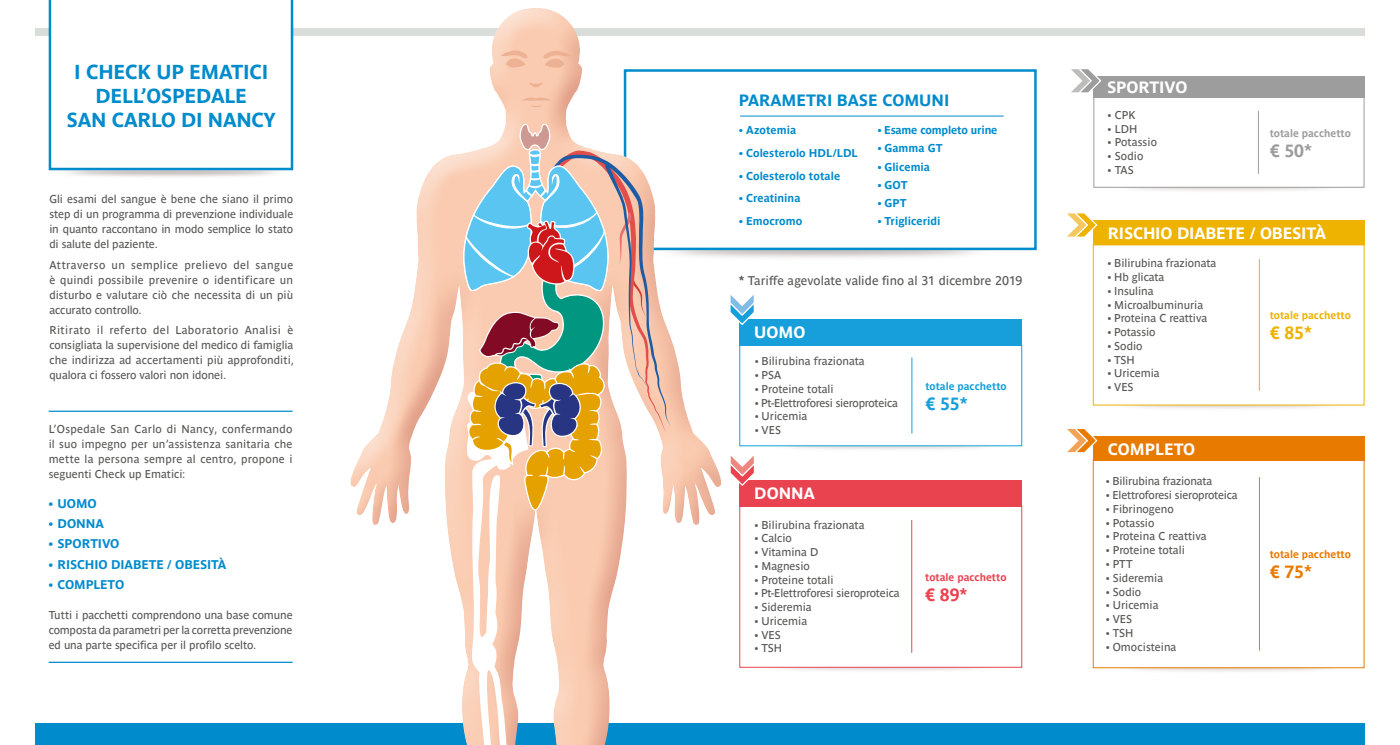
<style>
.page{position:relative;width:1400px;height:745px;background:#fff}
.page>*{position:absolute;margin:0;border:0;box-sizing:border-box;transform-origin:0 0}
.t1{font:700 20px/24px "Parisine Ptf";letter-spacing:-.01em;color:#008bcc;text-align:center}
.t2{font:700 17.5px "Parisine Ptf";color:#179fdb}
.t3{font:700 17.5px "Parisine Ptf";color:#9d9d9d}
.t4{font:700 17.5px "Parisine Ptf";color:#e94350}
.t5{font:700 17.5px "Parisine Ptf";color:#e87a00}
.t6{font:700 17.5px "Parisine Ptf";color:#eeb200}
.t7{font:700 16.25px "Parisine Ptf";letter-spacing:-.005em;color:#fff}
.t8{font:700 16.25px "Parisine Ptf";color:#008bcc}
.t9{font:700 12.5px "Parisine Ptf";letter-spacing:-.005em;color:#008bcc}
.t10{font:12.5px "Parisine Ptf";color:#575756}
.t11{font:11.25px/15px "Parisine Ptf";letter-spacing:-.005em;color:#575756;text-align:justify}
.t12{font:700 11.25px "Parisine Ptf";color:#008bcc}
.t13{font:700 10.62px "Parisine Ptf";color:#179fdb}
.t14{font:700 10.62px "Parisine Ptf";color:#9d9d9d}
.t15{font:700 10.62px "Parisine Ptf";color:#e94350}
.t16{font:700 10.62px "Parisine Ptf";color:#e87a00}
.t17{font:700 10.62px "Parisine Ptf";color:#eeb200}
.s1{font-weight:700}
</style>
<div class="page">
<div style="left:35px;top:28px;width:1329px;height:7px;background:#d9deda"></div>
<div style="left:35px;top:723px;width:1329px;height:21px;background:#008bcc"></div>
<img style="left:747px;top:667px;width:268px;height:4px">
<img style="left:1094px;top:667px;width:268px;height:4px">
<img style="left:1094px;top:405px;width:268px;height:4px">
<svg style="left:49px;top:0;width:244px;height:170px"></svg>
<hr style="left:49px;top:661px;width:243px;height:1px;background:#008bcc">
<hr style="left:49px;top:410px;width:243px;height:1px;background:#008bcc">
<div style="left:624px;top:69px;width:412px;height:181px;background:#fff;border:2px solid #008bcc"></div>
<hr style="left:740px;top:116px;width:263px;height:1px;background:#008bcc">
<div style="left:1093px;top:97px;width:271px;height:91px;background:#fff;border:1px solid #9d9d9d"></div>
<div style="left:1092px;top:459px;width:272px;height:208px;background:#fff;border:1px solid #e87a00"></div>
<div style="left:1093px;top:76px;width:271px;height:21px;background:#9d9d9d"></div>
<div style="left:1092px;top:220px;width:272px;height:25px;background:#eeb200"></div>
<div style="left:1092px;top:436px;width:272px;height:24px;background:#e87a00"></div>
<div style="left:739px;top:344px;width:283px;height:102px;background:#fff;border:1px solid #179fdb"></div>
<div style="left:739px;top:319px;width:283px;height:26px;background:#179fdb"></div>
<hr style="left:911px;top:357px;width:1px;height:76px;background:#179fdb">
<div style="left:739px;top:505px;width:283px;height:162px;background:#fff;border:1px solid #e94350"></div>
<div style="left:739px;top:480px;width:283px;height:26px;background:#e94350"></div>
<hr style="left:911px;top:520px;width:1px;height:132px;background:#e94350">
<hr style="left:1258px;top:111px;width:1px;height:62px;background:#9d9d9d">
<hr style="left:1259px;top:259px;width:1px;height:131px;background:#eeb200">
<hr style="left:1259px;top:477px;width:1px;height:173px;background:#e87a00">
<div style="left:349px;top:16px;width:372px;height:728px;background:#cc8d89;opacity:.45"></div>
<svg style="left:462px;top:120px;width:208px;height:624px"></svg>
<svg style="left:528px;top:82px;width:15px;height:6px"></svg>
<svg style="left:521px;top:97px;width:30px;height:10px"></svg>
<svg style="left:501px;top:50px;width:27px;height:18px"></svg>
<svg style="left:543px;top:50px;width:27px;height:18px"></svg>
<svg style="left:730px;top:295px;width:24px;height:30px"></svg>
<svg style="left:1067px;top:213px;width:31px;height:26px"></svg>
<svg style="left:1067px;top:429px;width:31px;height:25px"></svg>
<svg style="left:1071px;top:69px;width:30px;height:24px"></svg>
<svg style="left:730px;top:455px;width:24px;height:31px"></svg>
<h1 class="t1" style="left:67px;top:58px;width:211px">I CHECK UP EMATICI<br>DELL’OSPEDALE<br>SAN CARLO DI NANCY</h1>
<p class="t11" style="left:49px;top:191px;width:245px">Gli esami del sangue è bene che siano il primo step di un programma di prevenzione individuale in quanto raccontano in modo semplice lo stato di salute del paziente.</p>
<p class="t11" style="left:49px;top:256px;width:245px">Attraverso un semplice prelievo del sangue è quindi possibile prevenire o identificare un disturbo e valutare ciò che necessita di un più accurato controllo.</p>
<p class="t11" style="left:49px;top:321px;width:246px">Ritirato il referto del Laboratorio Analisi è consigliata la supervisione del medico di famiglia che indirizza ad accertamenti più approfonditi, qualora ci fossero valori non idonei.</p>
<p class="t11" style="left:49px;top:420px;width:245px">L’Ospedale San Carlo di Nancy, confermando il suo impegno per un’assistenza sanitaria che mette la persona sempre al centro, propone i seguenti Check up Ematici:</p>
<p class="t9" style="left:49px;top:493px;width:50px">• UOMO</p>
<p class="t9" style="left:49px;top:514px;width:57px">• DONNA</p>
<p class="t9" style="left:49px;top:534px;width:72px">• SPORTIVO</p>
<p class="t9" style="left:49px;top:554px;width:179px">• RISCHIO DIABETE / OBESITÀ</p>
<p class="t9" style="left:49px;top:575px;width:77px">• COMPLETO</p>
<p class="t11" style="left:49px;top:606px;width:245px">Tutti i pacchetti comprendono una base comune composta da parametri per la corretta prevenzione ed una parte specifica per il profilo scelto.</p>
<h3 class="t8" style="left:739px;top:88px;width:212px">PARAMETRI BASE COMUNI</h3>
<p class="t12" style="left:739px;top:122px;width:58px">• Azotemia</p>
<p class="t12" style="left:739px;top:144px;width:120px">• Colesterolo HDL/LDL</p>
<p class="t12" style="left:739px;top:167px;width:102px">• Colesterolo totale</p>
<p class="t12" style="left:739px;top:190px;width:63px">• Creatinina</p>
<p class="t12" style="left:739px;top:213px;width:65px">• Emocromo</p>
<p class="t12" style="left:877px;top:122px;width:121px">• Esame completo urine</p>
<p class="t12" style="left:877px;top:140px;width:66px">• Gamma GT</p>
<p class="t12" style="left:877px;top:158px;width:54px">• Glicemia</p>
<p class="t12" style="left:877px;top:176px;width:32px">• GOT</p>
<p class="t12" style="left:877px;top:194px;width:31px">• GPT</p>
<p class="t12" style="left:877px;top:213px;width:64px">• Trigliceridi</p>
<p class="t10" style="left:739px;top:270px;width:285px"><span class="s1">*</span> Tariffe agevolate valide fino al 31 dicembre 2019</p>
<h3 class="t7" style="left:754px;top:320px;width:53px">UOMO</h3>
<p class="t11" style="left:755px;top:352px;width:111px">• Bilirubina frazionata</p>
<p class="t11" style="left:755px;top:366px;width:28px">• PSA</p>
<p class="t11" style="left:755px;top:380px;width:80px">• Proteine totali</p>
<p class="t11" style="left:755px;top:394px;width:144px">• Pt-Elettroforesi sieroproteica</p>
<p class="t11" style="left:755px;top:407px;width:54px">• Uricemia</p>
<p class="t11" style="left:755px;top:421px;width:27px">• VES</p>
<h3 class="t7" style="left:754px;top:480px;width:62px">DONNA</h3>
<p class="t11" style="left:755px;top:515px;width:111px">• Bilirubina frazionata</p>
<p class="t11" style="left:755px;top:529px;width:38px">• Calcio</p>
<p class="t11" style="left:755px;top:543px;width:65px">• Vitamina D</p>
<p class="t11" style="left:755px;top:557px;width:56px">• Magnesio</p>
<p class="t11" style="left:755px;top:570px;width:80px">• Proteine totali</p>
<p class="t11" style="left:755px;top:584px;width:146px">• Pt-Elettroforesi sieroproteica</p>
<p class="t11" style="left:755px;top:598px;width:58px">• Sideremia</p>
<p class="t11" style="left:755px;top:612px;width:54px">• Uricemia</p>
<p class="t11" style="left:755px;top:625px;width:27px">• VES</p>
<p class="t11" style="left:755px;top:639px;width:29px">• TSH</p>
<p class="t13" style="left:925px;top:378px;width:83px">totale pacchetto</p>
<h2 class="t2" style="left:925px;top:390px;width:44px">€ 55*</h2>
<p class="t15" style="left:925px;top:568px;width:83px">totale pacchetto</p>
<h2 class="t4" style="left:925px;top:581px;width:44px">€ 89*</h2>
<h3 class="t7" style="left:1107px;top:75px;width:82px">SPORTIVO</h3>
<p class="t11" style="left:1108px;top:106px;width:29px">• CPK</p>
<p class="t11" style="left:1108px;top:120px;width:31px">• LDH</p>
<p class="t11" style="left:1108px;top:134px;width:51px">• Potassio</p>
<p class="t11" style="left:1108px;top:148px;width:37px">• Sodio</p>
<p class="t11" style="left:1108px;top:161px;width:27px">• TAS</p>
<p class="t14" style="left:1269px;top:125px;width:83px">totale pacchetto</p>
<h2 class="t3" style="left:1269px;top:137px;width:44px">€ 50*</h2>
<h3 class="t7" style="left:1108px;top:220px;width:220px">RISCHIO DIABETE / OBESITÀ</h3>
<p class="t11" style="left:1108px;top:254px;width:110px">• Bilirubina frazionata</p>
<p class="t11" style="left:1108px;top:268px;width:58px">• Hb glicata</p>
<p class="t11" style="left:1108px;top:282px;width:47px">• Insulina</p>
<p class="t11" style="left:1108px;top:296px;width:97px">• Microalbuminuria</p>
<p class="t11" style="left:1108px;top:309px;width:101px">• Proteina C reattiva</p>
<p class="t11" style="left:1108px;top:323px;width:49px">• Potassio</p>
<p class="t11" style="left:1108px;top:337px;width:36px">• Sodio</p>
<p class="t11" style="left:1108px;top:351px;width:28px">• TSH</p>
<p class="t11" style="left:1108px;top:364px;width:53px">• Uricemia</p>
<p class="t11" style="left:1108px;top:378px;width:27px">• VES</p>
<h3 class="t7" style="left:1108px;top:436px;width:89px">COMPLETO</h3>
<p class="t11" style="left:1106px;top:472px;width:107px">• Bilirubina frazionata</p>
<p class="t11" style="left:1106px;top:486px;width:133px">• Elettroforesi sieroproteica</p>
<p class="t11" style="left:1106px;top:500px;width:69px">• Fibrinogeno</p>
<p class="t11" style="left:1106px;top:514px;width:50px">• Potassio</p>
<p class="t11" style="left:1106px;top:527px;width:102px">• Proteina C reattiva</p>
<p class="t11" style="left:1106px;top:541px;width:80px">• Proteine totali</p>
<p class="t11" style="left:1106px;top:555px;width:28px">• PTT</p>
<p class="t11" style="left:1106px;top:569px;width:58px">• Sideremia</p>
<p class="t11" style="left:1106px;top:582px;width:36px">• Sodio</p>
<p class="t11" style="left:1106px;top:596px;width:54px">• Uricemia</p>
<p class="t11" style="left:1106px;top:610px;width:27px">• VES</p>
<p class="t11" style="left:1106px;top:624px;width:29px">• TSH</p>
<p class="t11" style="left:1106px;top:637px;width:72px">• Omocisteina</p>
<p class="t17" style="left:1269px;top:307px;width:83px">totale pacchetto</p>
<h2 class="t6" style="left:1269px;top:320px;width:44px">€ 85*</h2>
<p class="t16" style="left:1269px;top:546px;width:83px">totale pacchetto</p>
<h2 class="t5" style="left:1269px;top:558px;width:44px">€ 75*</h2>
</div>
